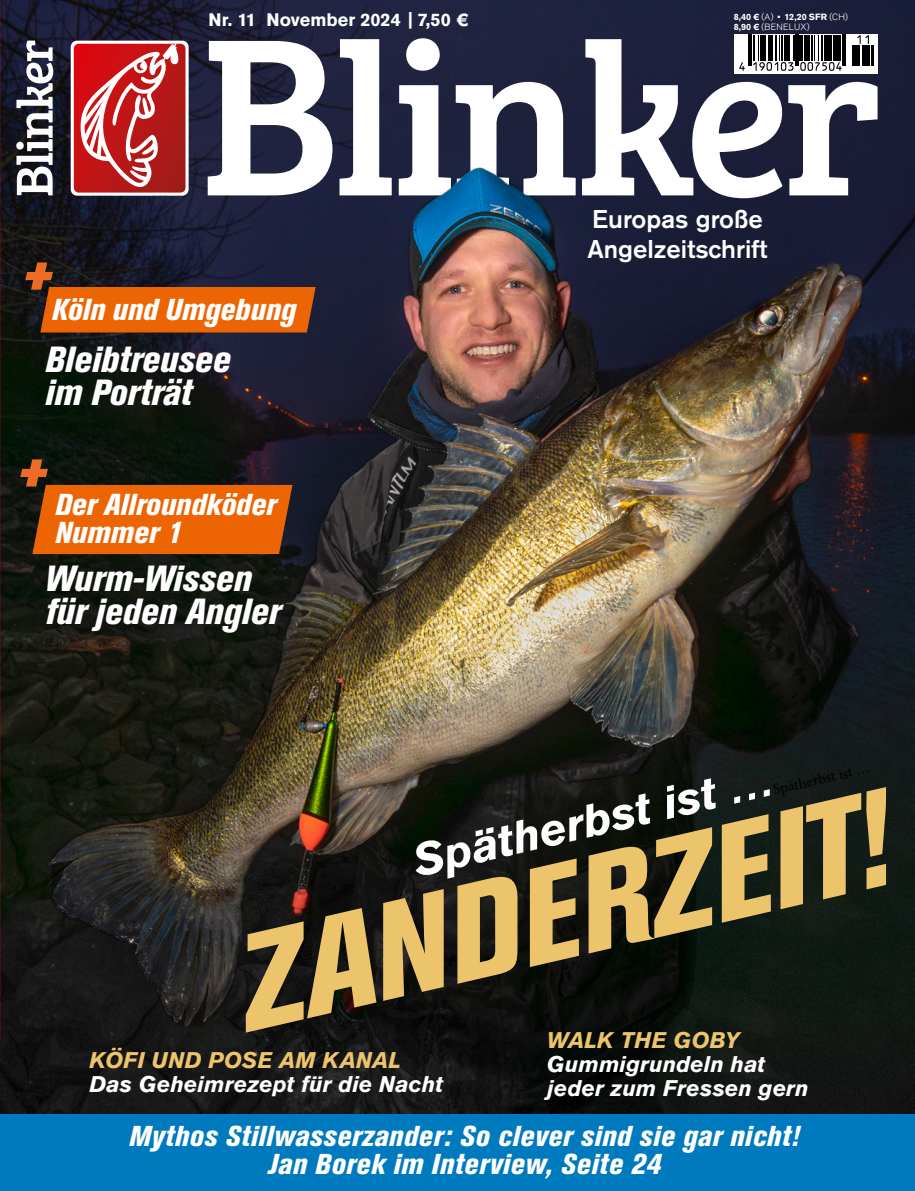
<style>
.page{position:relative;width:915px;height:1191px;background:#fff}
.page>*{position:absolute;margin:0;border:0;box-sizing:border-box;transform-origin:0 0}
.t1{font:italic 800 condensed 135px "Akzidenz Grotesk Pro";color:#ecc46c}
.t2{font:italic 800 condensed 64.8px "Akzidenz Grotesk Pro";color:#ed6b24}
.t3{font:italic 700 45.3px "Akzidenz Grotesk Pro";color:#fff}
.t4{font:italic 800 condensed 36px/33px "Akzidenz Grotesk Pro";color:#fff}
.t5{font:italic 800 condensed 30px/28.7px "Akzidenz Grotesk Pro";letter-spacing:.005em;color:#fff}
.t6{font:italic 800 condensed 28.5px/28.5px "Akzidenz Grotesk Pro";letter-spacing:.02em;color:#fff;text-align:center}
.t7{font:500 25.5px/30px "Akzidenz Grotesk Pro";color:#fff}
.t8{font:italic 700 22.5px/24px "Akzidenz Grotesk Pro";color:#fff}
.t9{font:italic 700 22.5px "Akzidenz Grotesk Pro";letter-spacing:.01em;color:#ecc46c}
.t10{font:700 18px "Akzidenz Grotesk Pro";color:#fff}
.t11{font:15px "Minion Pro";color:#000}
.t12{font:700 9px/10.5px "Akzidenz Grotesk Pro";letter-spacing:-.01em;color:#fff}
.s1{font-weight:300}
</style>
<div class="page">
<img style="left:0;top:0;width:914px;height:1114px">
<svg style="left:16px;top:41px;width:37px;height:154px"></svg>
<svg style="left:208px;top:38px;width:669px;height:160px"></svg>
<svg style="left:71px;top:41px;width:117px;height:155px"></svg>
<svg style="left:74px;top:44px;width:111px;height:154px"></svg>
<div style="left:733px;top:34px;width:144px;height:39px;background:#fff"></div>
<svg style="left:744px;top:35px;width:130px;height:34px"></svg>
<svg style="left:739px;top:62px;width:5px;height:9px"></svg>
<hr style="left:748px;top:35px;width:1px;height:31px;background:#000">
<hr style="left:750px;top:35px;width:1px;height:31px;background:#000">
<svg style="left:753px;top:35px;width:41px;height:36px"></svg>
<hr style="left:795px;top:35px;width:1px;height:31px;background:#000">
<hr style="left:797px;top:35px;width:1px;height:31px;background:#000">
<hr style="left:799px;top:35px;width:3px;height:26px;background:#000">
<svg style="left:800px;top:35px;width:41px;height:36px"></svg>
<hr style="left:837px;top:35px;width:3px;height:26px;background:#000">
<hr style="left:842px;top:35px;width:1px;height:31px;background:#000">
<hr style="left:844px;top:35px;width:1px;height:31px;background:#000">
<svg style="left:852px;top:35px;width:16px;height:31px"></svg>
<hr style="left:866px;top:45px;width:2px;height:21px;background:#000">
<hr style="left:870px;top:45px;width:3px;height:21px;background:#000">
<div style="left:0;top:1114px;width:914px;height:77px;background:#007abe"></div>
<div style="left:40px;top:287px;width:275px;height:45px;background:#ec6502"></div>
<div style="left:32px;top:485px;width:260px;height:69px;background:#ec6502"></div>
<img style="left:384px;top:157px;width:167px;height:96px">
<h2 class="t2" style="left:18px;top:231px;width:38px">+</h2>
<p class="t10" style="left:208px;top:8px;width:262px">Nr. 11 November 2024 | 7,50 €</p>
<p class="t5" style="left:51px;top:294px;width:245px">Köln und Umgebung</p>
<p class="t4" style="left:45px;top:342px;width:187px">Bleibtreusee im Porträt</p>
<h2 class="t2" style="left:13px;top:428px;width:38px">+</h2>
<p class="t5" style="left:55px;top:489px;width:222px">Der Allroundköder<br>Nummer 1</p>
<p class="t4" style="left:45px;top:561px;width:237px">Wurm-Wissen für jeden Angler</p>
<p class="t12" style="left:733px;top:11px;width:116px">8,40 € <span class="s1">(A)</span> • 12,20 SFR <span class="s1">(CH)<br></span>8,90 € <span class="s1">(BENELUX)</span></p>
<p class="t7" style="left:587px;top:203px;width:182px">Europas große<br>Angelzeitschrift</p>
<h3 class="t3" style="left:407px;top:832px;width:370px;rotate:-13deg">Spätherbst ist …</h3>
<p class="t11" style="left:771px;top:780px;width:100px;rotate:-13deg">Spätherbst ist …</p>
<h1 class="t1" style="left:219px;top:901px;width:666px;rotate:-13deg">ZANDERZEIT!</h1>
<p class="t9" style="left:546px;top:1025px;width:194px">WALK THE GOBY</p>
<p class="t8" style="left:546px;top:1051px;width:263px">Gummigrundeln hat jeder zum Fressen gern</p>
<p class="t9" style="left:89px;top:1045px;width:313px">KÖFI UND POSE AM KANAL</p>
<p class="t8" style="left:89px;top:1071px;width:355px">Das Geheimrezept für die Nacht</p>
<p class="t6" style="left:129px;top:1121px;width:671px">Mythos Stillwasserzander: So clever sind sie gar nicht!<br>Jan Borek im Interview, Seite 24</p>
</div>
